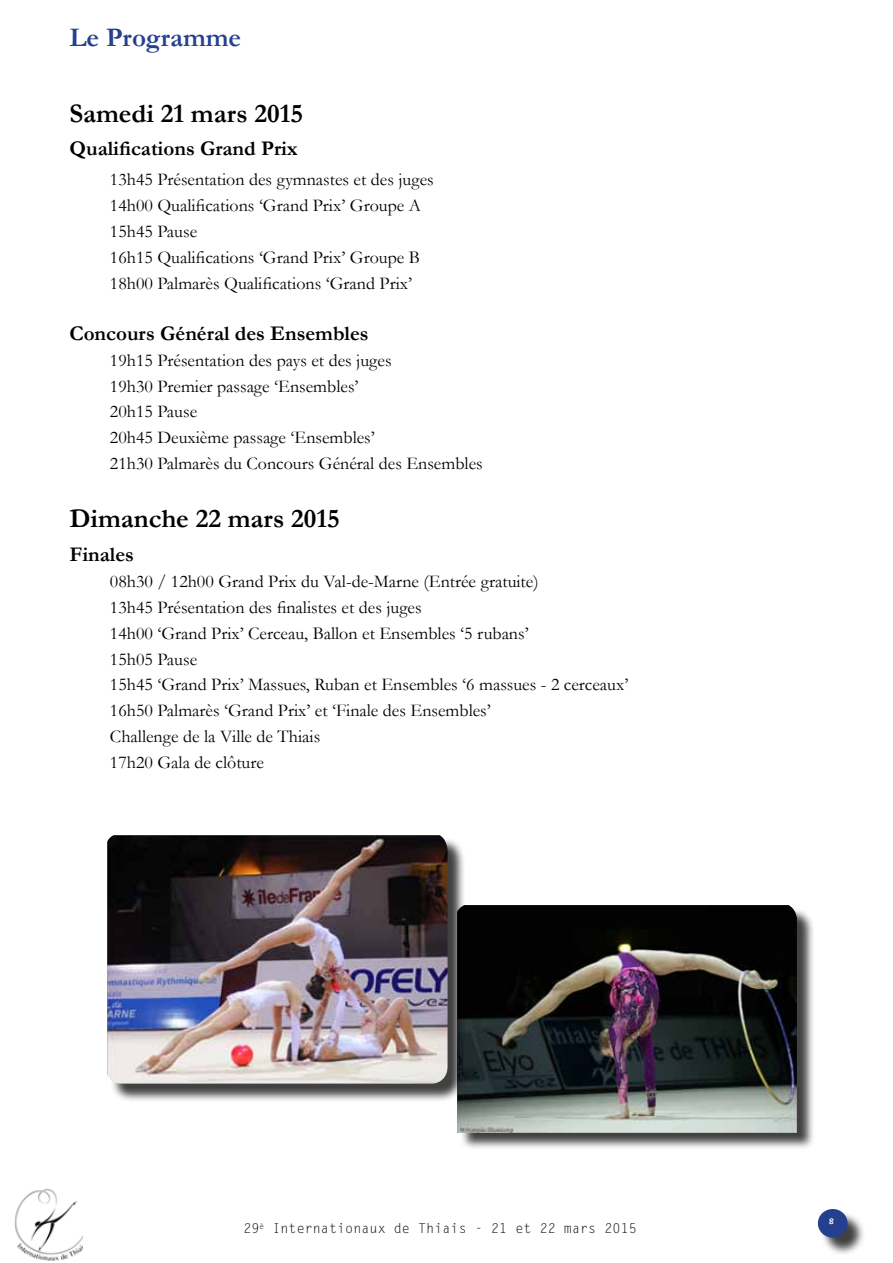
<style>
.page{position:relative;width:893px;height:1263px;background:#fff}
.page>*{position:absolute;margin:0;border:0;box-sizing:border-box;transform-origin:0 0}
.t1{font:700 27px "Garamond";color:#000}
.t2{font:700 27px "Garamond";color:#25408f}
.t3{font:700 21px "Garamond";color:#000}
.t4{font:18px/25.8px "Garamond";color:#000}
.t5{font:13.5px "Letter Gothic Std";color:#000}
.t6{font:700 9px "Segoe Script";color:#fff}
</style>
<div class="page">
<div style="left:821px;top:1212px;width:45px;height:44px;background:#000;opacity:.75"></div>
<div style="left:818px;top:1209px;width:30px;height:29px;background:#25408f;border-radius:50%"></div>
<img style="left:14px;top:1188px;width:68px;height:73px">
<div style="left:460px;top:908px;width:355px;height:242px;background:#000;opacity:.75"></div>
<img style="left:457px;top:905px;width:340px;height:228px">
<div style="left:111px;top:838px;width:355px;height:264px;background:#000;opacity:.75"></div>
<img style="left:107px;top:835px;width:341px;height:249px">
<h1 class="t2" style="left:69px;top:19px;width:173px">Le Programme</h1>
<h1 class="t1" style="left:69px;top:95px;width:235px">Samedi 21 mars 2015</h1>
<p class="t3" style="left:69px;top:134px;width:230px">Qualifications Grand Prix</p>
<p class="t4" style="left:110px;top:166px;width:325px">13h45 Présentation des gymnastes et des juges 14h00 Qualifications ‘Grand Prix’ Groupe A 15h45 Pause<br>16h15 Qualifications ‘Grand Prix’ Groupe B 18h00 Palmarès Qualifications ‘Grand Prix’</p>
<p class="t3" style="left:69px;top:319px;width:301px">Concours Général des Ensembles</p>
<p class="t4" style="left:110px;top:347px;width:374px">19h15 Présentation des pays et des juges<br>19h30 Premier passage ‘Ensembles’<br>20h15 Pause<br>20h45 Deuxième passage ‘Ensembles’<br>21h30 Palmarès du Concours Général des Ensembles</p>
<h1 class="t1" style="left:69px;top:500px;width:272px">Dimanche 22 mars 2015</h1>
<p class="t3" style="left:69px;top:540px;width:66px">Finales</p>
<p class="t4" style="left:110px;top:568px;width:520px">08h30 / 12h00 Grand Prix du Val-de-Marne (Entrée gratuite)<br>13h45 Présentation des finalistes et des juges<br>14h00 ‘Grand Prix’ Cerceau, Ballon et Ensembles ‘5 rubans’<br>15h05 Pause<br>15h45 ‘Grand Prix’ Massues, Ruban et Ensembles ‘6 massues - 2 cerceaux’ 16h50 Palmarès ‘Grand Prix’ et ‘Finale des Ensembles’<br>Challenge de la Ville de Thiais<br>17h20 Gala de clôture</p>
<p class="t5" style="left:243px;top:1221px;width:395px">29<sup>è</sup> Internationaux de Thiais - 21 et 22 mars 2015</p>
<p class="t6" style="left:828px;top:1213px;width:8px">8</p>
</div>
